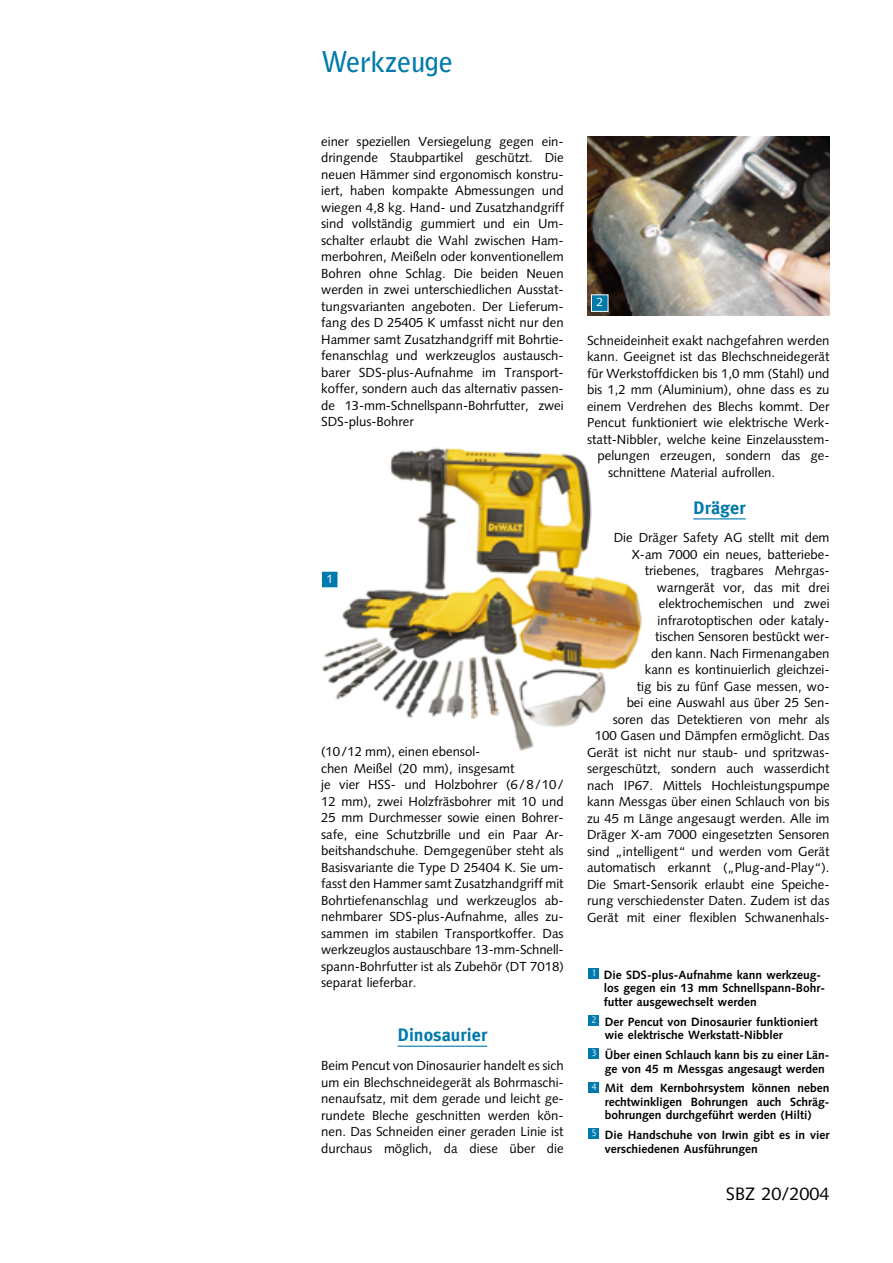
<style>
.page{position:relative;width:893px;height:1263px;background:#fff}
.page>*{position:absolute;margin:0;border:0;box-sizing:border-box;transform-origin:0 0}
.t1{font:700 28.5px "Bell Gothic";letter-spacing:-.01em;color:#007aac}
.t2{font:700 18px "Meta Plus";color:#007aac}
.t3{font:18px "Syntax";color:#000}
.t4{font:13.2px/16.5px "Syntax";color:#000;text-align:justify}
.t5{font:700 12px/13.5px "Syntax";color:#000}
.t6{font:12px "Syntax";color:#fff}
.t7{font:9px "Shannon";color:#fff}
</style>
<div class="page">
<hr style="left:397px;top:1046px;width:90px;height:1px;background:#007aac">
<hr style="left:693px;top:518px;width:52px;height:1px;background:#007aac">
<div style="left:588px;top:1129px;width:11px;height:10px;background:#007aac"></div>
<div style="left:588px;top:1082px;width:11px;height:10px;background:#007aac"></div>
<div style="left:588px;top:1048px;width:11px;height:11px;background:#007aac"></div>
<div style="left:588px;top:1015px;width:11px;height:11px;background:#007aac"></div>
<div style="left:588px;top:968px;width:11px;height:11px;background:#007aac"></div>
<img style="left:587px;top:136px;width:242px;height:179px">
<div style="left:591px;top:295px;width:17px;height:16px;background:#007aac"></div>
<div style="left:591px;top:295px;width:17px;height:17px;border:1px solid #fff"></div>
<img style="left:322px;top:448px;width:320px;height:303px">
<div style="left:321px;top:571px;width:17px;height:17px;background:#007aac"></div>
<div style="left:321px;top:571px;width:17px;height:17px;border:1px solid #fff"></div>
<h1 class="t1" style="left:321px;top:51px;width:133px">Werkzeuge</h1>
<p class="t4" style="left:321px;top:134px;width:244px">einer speziellen Versiegelung gegen ein&shy;dringende Staubpartikel geschützt. Die neuen Hämmer sind ergonomisch konstru&shy;iert, haben kompakte Abmessungen und wiegen 4,8 kg. Hand- und Zusatzhandgriff sind vollständig gummiert und ein Um&shy;schalter erlaubt die Wahl zwischen Ham&shy;merbohren, Meißeln oder konventionellem Bohren ohne Schlag. Die beiden Neuen werden in zwei unterschiedlichen Ausstat&shy;tungsvarianten angeboten. Der Lieferum&shy;fang des D 25405 K umfasst nicht nur den Hammer samt Zusatzhandgriff mit Bohrtie&shy;fenanschlag und werkzeuglos austausch&shy;barer SDS-plus-Aufnahme im Transport&shy;koffer, sondern auch das alternativ passen&shy;de 13-mm-Schnellspann-Bohrfutter, zwei SDS-plus-Bohrer</p>
<p class="t6" style="left:326px;top:574px;width:8px">1</p>
<p class="t4" style="left:321px;top:745px;width:244px;text-align:left">(10/12 mm), einen ebensol-<br>chen Meißel (20 mm), insgesamt<br>je vier HSS- und Holzbohrer (6/8/10/ 12 mm), zwei Holzfräsbohrer mit 10 und 25 mm Durchmesser sowie einen Bohrer&shy;safe, eine Schutzbrille und ein Paar Ar&shy;beitshandschuhe. Demgegenüber steht als Basisvariante die Type D 25404 K. Sie um&shy;fasst den Hammer samt Zusatzhandgriff mit Bohrtiefenanschlag und werkzeuglos ab&shy;nehmbarer SDS-plus-Aufnahme, alles zu&shy;sammen im stabilen Transportkoffer. Das werkzeuglos austauschbare 13-mm-Schnell&shy;spann-Bohrfutter ist als Zubehör (DT 7018) separat lieferbar.</p>
<h2 class="t2" style="left:397px;top:1029px;width:91px">Dinosaurier</h2>
<p class="t4" style="left:321px;top:1059px;width:244px">Beim Pencut von Dinosaurier handelt es sich um ein Blechschneidegerät als Bohrmaschi&shy;nenaufsatz, mit dem gerade und leicht ge&shy;rundete Bleche geschnitten werden kön&shy;nen. Das Schneiden einer geraden Linie ist durchaus möglich, da diese über die</p>
<p class="t6" style="left:596px;top:297px;width:8px">2</p>
<p class="t4" style="left:587px;top:333px;width:244px">Schneideinheit exakt nachgefahren werden</p>
<p class="t4" style="left:587px;top:350px;width:244px">kann. Geeignet ist das Blechschneidegerät</p>
<p class="t4" style="left:587px;top:366px;width:244px">für Werkstoffdicken bis 1,0 mm (Stahl) und</p>
<p class="t4" style="left:587px;top:383px;width:244px">bis 1,2 mm (Aluminium), ohne dass es zu</p>
<p class="t4" style="left:587px;top:399px;width:244px">einem Verdrehen des Blechs kommt. Der</p>
<p class="t4" style="left:587px;top:416px;width:244px">Pencut funktioniert wie elektrische Werk-</p>
<p class="t4" style="left:587px;top:432px;width:244px">statt-Nibbler, welche keine Einzelausstem-</p>
<p class="t4" style="left:597px;top:449px;width:233px">pelungen erzeugen, sondern das ge-</p>
<p class="t4" style="left:608px;top:465px;width:168px">schnittene Material aufrollen.</p>
<h2 class="t2" style="left:693px;top:502px;width:54px">Dräger</h2>
<p class="t4" style="left:587px;top:531px;width:244px;text-align:right">Die Dräger Safety AG stellt mit dem X-am 7000 ein neues, batteriebe&shy;triebenes, tragbares Mehrgas&shy;warngerät vor, das mit drei elektrochemischen und zwei infrarotoptischen oder kataly-<br>tischen Sensoren bestückt wer-<br>den kann. Nach Firmenangaben<br>kann es kontinuierlich gleichzei-<br>tig bis zu fünf Gase messen, wo-<br>bei eine Auswahl aus über 25 Sen-<br>soren das Detektieren von mehr als<br>100 Gasen und Dämpfen ermöglicht. Das Gerät ist nicht nur staub- und spritzwas&shy;sergeschützt, sondern auch wasserdicht nach IP67. Mittels Hochleistungspumpe kann Messgas über einen Schlauch von bis zu 45 m Länge angesaugt werden. Alle im Dräger X-am 7000 eingesetzten Sensoren sind „intelligent“ und werden vom Gerät automatisch erkannt („Plug-and-Play“).<br>Die Smart-Sensorik erlaubt eine Speiche&shy;rung verschiedenster Daten. Zudem ist das Gerät mit einer flexiblen Schwanenhals-</p>
<p class="t7" style="left:591px;top:969px;width:7px">1</p>
<p class="t7" style="left:591px;top:1016px;width:7px">2</p>
<p class="t7" style="left:591px;top:1049px;width:7px">3</p>
<p class="t7" style="left:591px;top:1083px;width:7px">4</p>
<p class="t7" style="left:591px;top:1129px;width:7px">5</p>
<p class="t5" style="left:604px;top:969px;width:223px">Die SDS-plus-Aufnahme kann werkzeug&shy;los gegen ein 13 mm Schnellspann-Bohr&shy;futter ausgewechselt werden</p>
<p class="t5" style="left:605px;top:1016px;width:214px">Der Pencut von Dinosaurier funktioniert wie elektrische Werkstatt-Nibbler</p>
<p class="t5" style="left:605px;top:1049px;width:226px">Über einen Schlauch kann bis zu einer Län&shy;ge von 45 m Messgas angesaugt werden</p>
<p class="t5" style="left:605px;top:1083px;width:226px;text-align:justify">Mit dem Kernbohrsystem können neben rechtwinkligen Bohrungen auch Schräg&shy;bohrungen durchgeführt werden (Hilti)</p>
<p class="t5" style="left:605px;top:1129px;width:226px">Die Handschuhe von Irwin gibt es in vier verschiedenen Ausführungen</p>
<h2 class="t3" style="left:726px;top:1186px;width:105px">SBZ 20/2004</h2>
</div>
